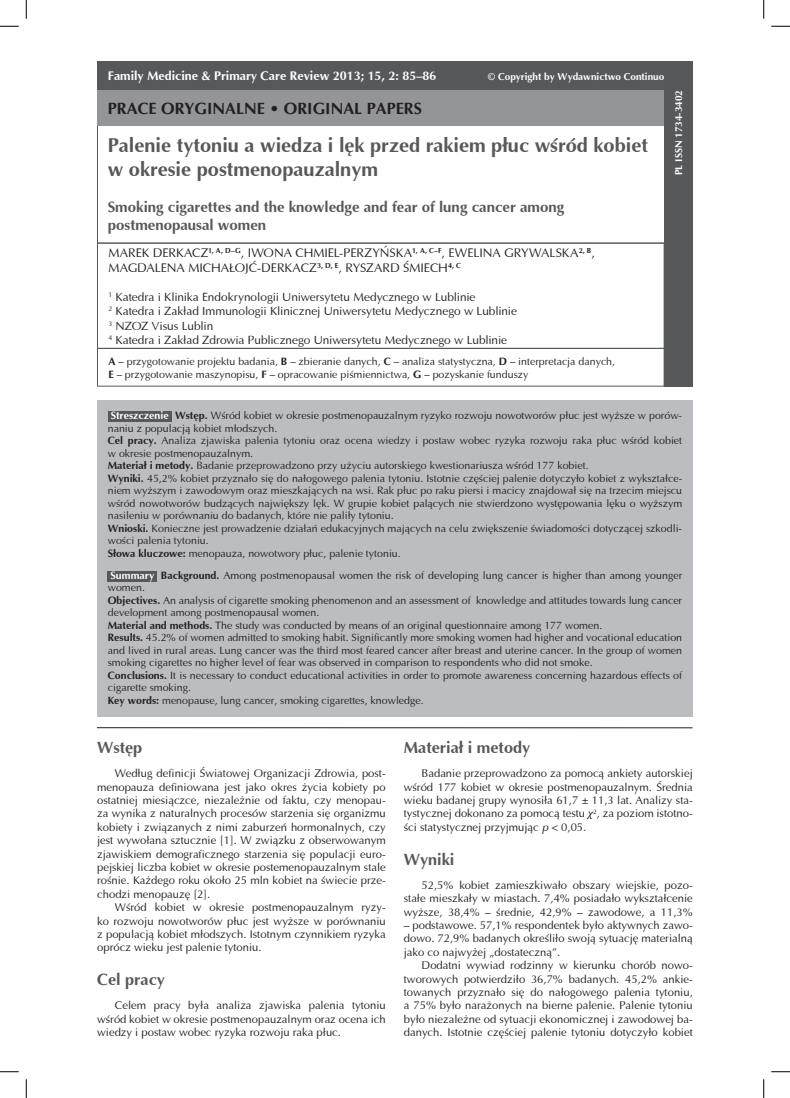
<style>
.page{position:relative;width:790px;height:1098px;background:#fff}
.page>*{position:absolute;margin:0;border:0;box-sizing:border-box;transform-origin:0 0}
.t1{font:700 20px/24px "Ottawa";color:#57585a}
.t2{font:700 16.25px "Ottawa";color:#57585a}
.t3{font:700 16.25px "Ottawa";color:#231f20}
.t4{font:700 15px/18px "Ottawa";color:#57585a}
.t5{font:12.5px/15px "Ottawa";letter-spacing:-.005em;color:#231f20}
.t6{font:700 12.5px "Ottawa";color:#fff}
.t7{font:11.88px/14.2px "Ottawa";letter-spacing:-.01em;color:#231f20}
.t8{font:11.25px/13.4px "Ottawa";color:#231f20;text-align:justify}
.t9{font:10.62px/12.5px "Ottawa";color:#231f20}
.t10{font:700 10.62px "Ottawa";color:#fff}
.t11{font:700 10px "Ottawa";color:#fff}
.s1{font-weight:700}
.s2{font-family:"Cambria";font-style:italic}
.s3{font-style:italic}
</style>
<div class="page">
<div style="left:97px;top:90px;width:567px;height:35px;background:#939598"></div>
<div style="left:97px;top:62px;width:595px;height:28px;background:#57585a"></div>
<div style="left:664px;top:62px;width:28px;height:324px;background:#57585a"></div>
<div style="left:97px;top:243px;width:567px;height:106px;border:1px solid #57585a"></div>
<div style="left:97px;top:348px;width:567px;height:38px;border:1px solid #57585a"></div>
<div style="left:97px;top:401px;width:595px;height:168px;background:#bcbdc0"></div>
<div style="left:97px;top:560px;width:595px;height:156px;background:#bcbdc0"></div>
<div style="left:108px;top:411px;width:64px;height:11px;background:#57585a"></div>
<div style="left:108px;top:571px;width:49px;height:10px;background:#57585a"></div>
<hr style="left:97px;top:727px;width:595px;height:1px;background:#231f20">
<svg style="left:0;top:25px;width:19px;height:2px"></svg>
<svg style="left:771px;top:25px;width:19px;height:2px"></svg>
<svg style="left:0;top:1071px;width:19px;height:1px"></svg>
<svg style="left:771px;top:1071px;width:19px;height:1px"></svg>
<svg style="left:25px;top:0;width:2px;height:19px"></svg>
<svg style="left:25px;top:1079px;width:2px;height:19px"></svg>
<svg style="left:763px;top:0;width:1px;height:19px"></svg>
<svg style="left:763px;top:1079px;width:1px;height:19px"></svg>
<p class="t6" style="left:108px;top:68px;width:330px">Family Medicine &amp; Primary Care Review 2013; 15, 2: 85–86</p>
<p class="t11" style="left:488px;top:70px;width:178px">© Copyright by Wydawnictwo Continuo</p>
<p class="t11" style="left:672px;top:175px;width:87px;rotate:-90deg">PL ISSN 1734-3402</p>
<h2 class="t3" style="left:108px;top:98px;width:316px">PRACE ORYGINALNE • ORIGINAL PAPERS</h2>
<h1 class="t1" style="left:108px;top:133px;width:541px">Palenie tytoniu a wiedza i lęk przed rakiem płuc wśród kobiet w okresie postmenopauzalnym</h1>
<h3 class="t4" style="left:108px;top:198px;width:458px">Smoking cigarettes and the knowledge and fear of lung cancer among postmenopausal women</h3>
<p class="t5" style="left:108px;top:245px;width:488px">Marek Derkacz<sup>1,</sup> <sup>A,</sup> <sup>D–G</sup>, Iwona Chmi el-Perzyńska<sup>1,</sup> <sup>A,</sup> <sup>C–F</sup>, Eweli na Grywalska<sup>2,</sup> <sup>B</sup>,<br>Mag dalena Michałojć-Derkacz<sup>3,</sup> <sup>D,</sup> <sup>E</sup>, Ryszard Śmi ech<sup>4,</sup> <sup>C</sup></p>
<p class="t7" style="left:108px;top:290px;width:410px"><sup>1</sup> Katedra i Klinika Endokrynologii Uniwersytetu Medycznego w Lublinie<br><sup>2</sup> Katedra i Zakład Immunologii Klinicznej Uniwersytetu Medycznego w Lublinie <sup>3</sup> NZOZ Visus Lublin<br><sup>4</sup> Katedra i Zakład Zdrowia Publicznego Uniwersytetu Medycznego w Lublinie</p>
<p class="t9" style="left:108px;top:355px;width:508px"><span class="s1">A</span> – przygotowanie projektu badania, <span class="s1">B</span> – zbieranie danych, <span class="s1">C</span> – analiza statystyczna, <span class="s1">D</span> – interpretacja danych,<br><span class="s1">E</span> – przygotowanie maszynopisu, <span class="s1">F</span> – opracowanie piśmiennictwa, <span class="s1">G</span> – pozyskanie funduszy</p>
<p class="t9" style="left:108px;top:409px;width:576px;text-indent:67px"><span class="s1">Wstęp.</span> Wśród kobiet w okresie postmenopauzalnym ryzyko rozwoju nowotworów płuc jest wyższe w porów&shy;naniu z populacją kobiet młodszych.<br><span class="s1">Cel pracy.</span> Analiza zjawiska palenia tytoniu oraz ocena wiedzy i postaw wobec ryzyka rozwoju raka płuc wśród kobiet w okresie postmenopauzalnym.<br><span class="s1">Materiał i metody.</span> Badanie przeprowadzono przy użyciu autorskiego kwestionariusza wśród 177 kobiet.<br><span class="s1">Wyniki.</span> 45,2% kobiet przyznało się do nałogowego palenia tytoniu. Istotnie częściej palenie dotyczyło kobiet z wykształce&shy;niem wyższym i zawodowym oraz mieszkających na wsi. Rak płuc po raku piersi i macicy znajdował się na trzecim miejscu wśród nowotworów budzących największy lęk. W grupie kobiet palących nie stwierdzono występowania lęku o wyższym nasileniu w porównaniu do badanych, które nie paliły tytoniu.<br><span class="s1">Wnioski.</span> Konieczne jest prowadzenie działań edukacyjnych mających na celu zwiększenie świadomości dotyczącej szkodli&shy;wości palenia tytoniu.<br><span class="s1">Słowa kluczowe:</span> menopauza, nowotwory płuc, palenie tytoniu.</p>
<p class="t9" style="left:161px;top:569px;width:522px"><span class="s1">Background.</span> Among postmenopausal women the risk of developing lung cancer is higher than among younger</p>
<p class="t9" style="left:108px;top:581px;width:576px">women.<br><span class="s1">Objectives.</span> An analysis of cigarette smoking phenomenon and an assessment of knowledge and attitudes towards lung cancer development among postmenopausal women.<br><span class="s1">Material and methods.</span> The study was conducted by means of an original questionnaire among 177 women.<br><span class="s1">Results.</span> 45.2% of women admitted to smoking habit. Significantly more smoking women had higher and vocational education and lived in rural areas. Lung cancer was the third most feared cancer after breast and uterine cancer. In the group of women smoking cigarettes no higher level of fear was observed in comparison to respondents who did not smoke.<br><span class="s1">Conclusions.</span> It is necessary to conduct educational activities in order to promote awareness concerning hazardous effects of cigarette smoking.<br><span class="s1">Key words:</span> menopause, lung cancer, smoking cigarettes, knowledge.</p>
<p class="t10" style="left:111px;top:409px;width:59px">Streszczenie</p>
<p class="t10" style="left:111px;top:568px;width:45px">Summary</p>
<h2 class="t2" style="left:97px;top:737px;width:47px">Wstęp</h2>
<p class="t8" style="left:97px;top:766px;width:290px;text-indent:18px">Według definicji Światowej Organizacji Zdrowia, post&shy;menopauza definiowana jest jako okres życia kobiety po ostatniej miesiączce, niezależnie od faktu, czy menopau&shy;za wynika z naturalnych procesów starzenia się organizmu kobiety i związanych z nimi zaburzeń hormonalnych, czy jest wywołana sztucznie [1]. W związku z obserwowanym zjawiskiem demograficznego starzenia się populacji euro&shy;pejskiej liczba kobiet w okresie postemenopauzalnym stale rośnie. Każdego roku około 25 mln kobiet na świecie prze&shy;chodzi menopauzę [2].</p>
<p class="t8" style="left:97px;top:901px;width:290px;text-indent:18px">Wśród kobiet w okresie postmenopauzalnym ryzy&shy;ko rozwoju nowotworów płuc jest wyższe w porównaniu z populacją kobiet młodszych. Istotnym czynnikiem ryzyka oprócz wieku jest palenie tytoniu.</p>
<h2 class="t2" style="left:97px;top:969px;width:69px">Cel pracy</h2>
<p class="t8" style="left:97px;top:999px;width:290px;text-indent:18px">Celem pracy była analiza zjawiska palenia tytoniu wśród kobiet w okresie postmenopauzalnym oraz ocena ich wiedzy i postaw wobec ryzyka rozwoju raka płuc.</p>
<h2 class="t2" style="left:404px;top:737px;width:128px">Materiał i metody</h2>
<p class="t8" style="left:404px;top:766px;width:290px;text-indent:18px">Badanie przeprowadzono za pomocą ankiety autorskiej wśród 177 kobiet w okresie postmenopauzalnym. Średnia wieku badanej grupy wynosiła 61,7 ± 11,3 lat. Analizy sta&shy;tystycznej dokonano za pomocą testu <span class="s2">χ</span><sup>2</sup>, za poziom istotno&shy;ści statystycznej przyjmując <span class="s3">p</span> &lt; 0,05.</p>
<h2 class="t2" style="left:404px;top:849px;width:52px">Wyniki</h2>
<p class="t8" style="left:404px;top:878px;width:290px;text-indent:18px">52,5% kobiet zamieszkiwało obszary wiejskie, pozo&shy;stałe mieszkały w miastach. 7,4% posiadało wykształcenie wyższe, 38,4% – średnie, 42,9% – zawodowe, a 11,3%</p>
<p class="t8" style="left:404px;top:918px;width:290px">– podstawowe. 57,1% respondentek było aktywnych zawo&shy;dowo. 72,9% badanych określiło swoją sytuację materialną jako co najwyżej „dostateczną”.</p>
<p class="t8" style="left:404px;top:959px;width:290px;text-indent:18px">Dodatni wywiad rodzinny w kierunku chorób nowo&shy;tworowych potwierdziło 36,7% badanych. 45,2% ankie&shy;towanych przyznało się do nałogowego palenia tytoniu, a 75% było narażonych na bierne palenie. Palenie tytoniu było niezależne od sytuacji ekonomicznej i zawodowej ba&shy;danych. Istotnie częściej palenie tytoniu dotyczyło kobiet</p>
</div>
